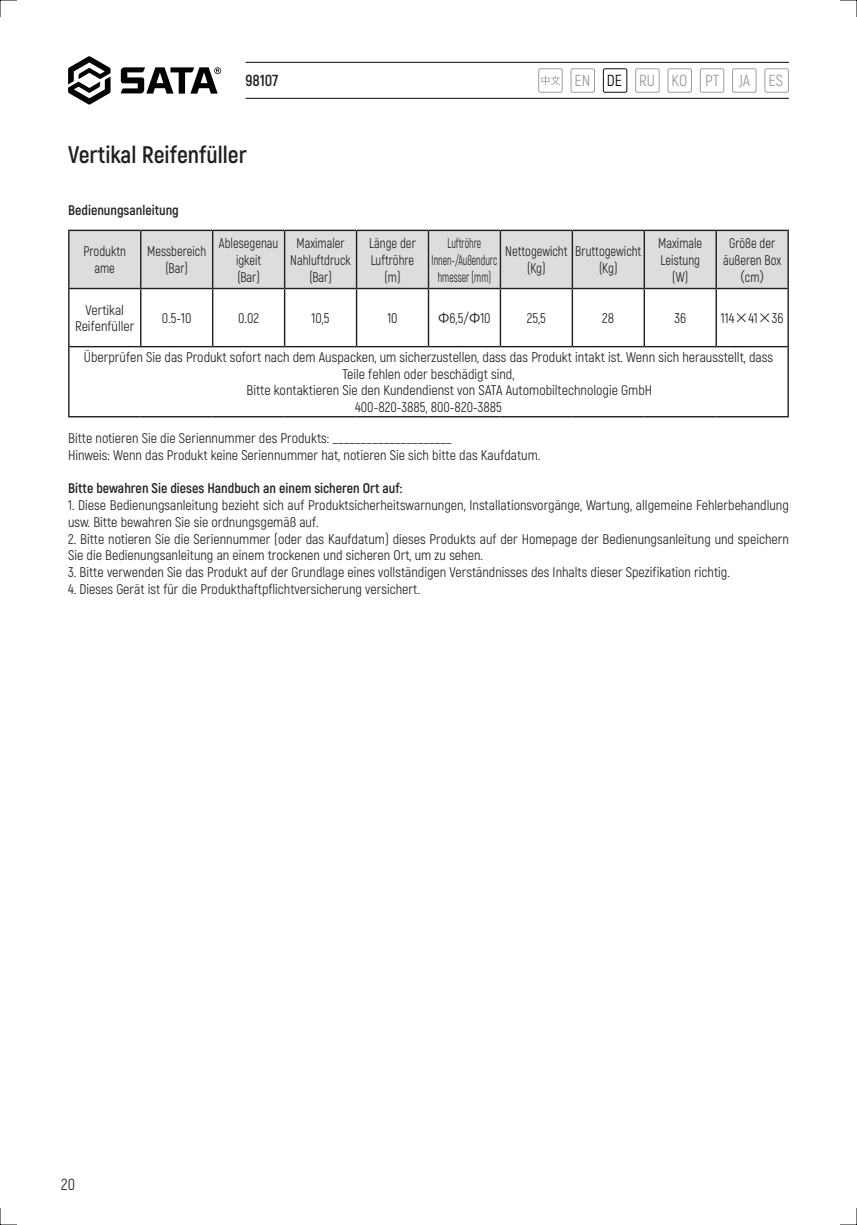
<style>
.page{position:relative;width:857px;height:1225px;background:#fff}
.page>*{position:absolute;margin:0;border:0;box-sizing:border-box;transform-origin:0 0}
.t1{font:700 24px "Akrobat";color:#231f20}
.t2{font:16px "Akrobat";color:#979b9e}
.t3{font:700 16px "Akrobat";color:#231f20}
.t4{font:16px "Akrobat";color:#231f20}
.t5{font:14px/16.8px "Akrobat";color:#231f20}
.t6{font:14px/16.8px "Akrobat";color:#231f20;text-align:center;scale:.9 1}
.t7{font:700 14px "Akrobat";color:#231f20}
.t8{font:14px/16.8px "Akrobat";color:#231f20;text-align:center;scale:.7 1}
.t9{font:14px "Source Han Sans CN";color:#231f20;scale:.9 1}
.s1{color:#030303}
.s2{font-family:"Akrobat"}
.s3{font-family:"Source Han Sans CN"}
</style>
<div class="page">
<svg style="left:68px;top:56px;width:42px;height:49px"></svg>
<svg style="left:121px;top:67px;width:100px;height:27px"></svg>
<hr style="left:245px;top:62px;width:543px;height:1px;background:#030303">
<hr style="left:245px;top:98px;width:543px;height:1px;background:#030303">
<svg style="left:764px;top:68px;width:24px;height:25px"></svg>
<svg style="left:699px;top:68px;width:24px;height:25px"></svg>
<svg style="left:635px;top:68px;width:24px;height:25px"></svg>
<svg style="left:570px;top:68px;width:24px;height:25px"></svg>
<svg style="left:732px;top:68px;width:24px;height:25px"></svg>
<svg style="left:667px;top:68px;width:24px;height:25px"></svg>
<svg style="left:602px;top:68px;width:25px;height:25px"></svg>
<svg style="left:538px;top:68px;width:24px;height:25px"></svg>
<div style="left:69px;top:231px;width:718px;height:57px;background:#dcdddf"></div>
<hr style="left:68px;top:230px;width:73px;height:1px;background:#231f20">
<hr style="left:68px;top:231px;width:1px;height:57px;background:#231f20">
<hr style="left:141px;top:230px;width:71px;height:1px;background:#231f20">
<hr style="left:140px;top:231px;width:1px;height:57px;background:#231f20">
<hr style="left:212px;top:230px;width:72px;height:1px;background:#231f20">
<hr style="left:212px;top:231px;width:1px;height:57px;background:#231f20">
<hr style="left:284px;top:230px;width:72px;height:1px;background:#231f20">
<hr style="left:284px;top:231px;width:1px;height:57px;background:#231f20">
<hr style="left:356px;top:230px;width:72px;height:1px;background:#231f20">
<hr style="left:355px;top:231px;width:2px;height:57px;background:#231f20">
<hr style="left:428px;top:230px;width:72px;height:1px;background:#231f20">
<hr style="left:427px;top:231px;width:2px;height:57px;background:#231f20">
<hr style="left:500px;top:230px;width:72px;height:1px;background:#231f20">
<hr style="left:499px;top:231px;width:2px;height:57px;background:#231f20">
<hr style="left:572px;top:230px;width:72px;height:1px;background:#231f20">
<hr style="left:571px;top:231px;width:1px;height:57px;background:#231f20">
<hr style="left:644px;top:230px;width:71px;height:1px;background:#231f20">
<hr style="left:643px;top:231px;width:1px;height:57px;background:#231f20">
<hr style="left:715px;top:230px;width:73px;height:1px;background:#231f20">
<hr style="left:715px;top:231px;width:1px;height:57px;background:#231f20">
<hr style="left:787px;top:231px;width:1px;height:57px;background:#231f20">
<hr style="left:68px;top:288px;width:73px;height:1px;background:#231f20">
<hr style="left:68px;top:289px;width:1px;height:57px;background:#231f20">
<hr style="left:141px;top:288px;width:71px;height:1px;background:#231f20">
<hr style="left:140px;top:289px;width:1px;height:57px;background:#231f20">
<hr style="left:212px;top:288px;width:72px;height:1px;background:#231f20">
<hr style="left:212px;top:289px;width:1px;height:57px;background:#231f20">
<hr style="left:284px;top:288px;width:72px;height:1px;background:#231f20">
<hr style="left:284px;top:289px;width:1px;height:57px;background:#231f20">
<hr style="left:356px;top:288px;width:72px;height:1px;background:#231f20">
<hr style="left:355px;top:289px;width:2px;height:57px;background:#231f20">
<hr style="left:428px;top:288px;width:72px;height:1px;background:#231f20">
<hr style="left:427px;top:289px;width:2px;height:57px;background:#231f20">
<hr style="left:500px;top:288px;width:72px;height:1px;background:#231f20">
<hr style="left:499px;top:289px;width:2px;height:57px;background:#231f20">
<hr style="left:572px;top:288px;width:72px;height:1px;background:#231f20">
<hr style="left:571px;top:289px;width:1px;height:57px;background:#231f20">
<hr style="left:644px;top:288px;width:71px;height:1px;background:#231f20">
<hr style="left:643px;top:289px;width:1px;height:57px;background:#231f20">
<hr style="left:715px;top:288px;width:73px;height:1px;background:#231f20">
<hr style="left:715px;top:289px;width:1px;height:57px;background:#231f20">
<hr style="left:787px;top:289px;width:1px;height:57px;background:#231f20">
<hr style="left:68px;top:346px;width:73px;height:1px;background:#231f20">
<hr style="left:68px;top:347px;width:1px;height:69px;background:#231f20">
<hr style="left:141px;top:346px;width:71px;height:1px;background:#231f20">
<hr style="left:212px;top:346px;width:72px;height:1px;background:#231f20">
<hr style="left:284px;top:346px;width:72px;height:1px;background:#231f20">
<hr style="left:356px;top:346px;width:72px;height:1px;background:#231f20">
<hr style="left:428px;top:346px;width:72px;height:1px;background:#231f20">
<hr style="left:500px;top:346px;width:72px;height:1px;background:#231f20">
<hr style="left:572px;top:346px;width:72px;height:1px;background:#231f20">
<hr style="left:644px;top:346px;width:71px;height:1px;background:#231f20">
<hr style="left:715px;top:346px;width:73px;height:1px;background:#231f20">
<hr style="left:787px;top:347px;width:1px;height:69px;background:#231f20">
<hr style="left:68px;top:416px;width:73px;height:1px;background:#231f20">
<hr style="left:141px;top:416px;width:71px;height:1px;background:#231f20">
<hr style="left:212px;top:416px;width:72px;height:1px;background:#231f20">
<hr style="left:284px;top:416px;width:72px;height:1px;background:#231f20">
<hr style="left:356px;top:416px;width:72px;height:1px;background:#231f20">
<hr style="left:428px;top:416px;width:72px;height:1px;background:#231f20">
<hr style="left:500px;top:416px;width:72px;height:1px;background:#231f20">
<hr style="left:572px;top:416px;width:72px;height:1px;background:#231f20">
<hr style="left:644px;top:416px;width:71px;height:1px;background:#231f20">
<hr style="left:715px;top:416px;width:73px;height:1px;background:#231f20">
<svg style="left:0;top:0;width:17px;height:17px"></svg>
<svg style="left:0;top:1208px;width:17px;height:17px"></svg>
<svg style="left:840px;top:0;width:17px;height:17px"></svg>
<svg style="left:840px;top:1208px;width:17px;height:17px"></svg>
<p class="t3" style="left:245px;top:71px;width:34px">98107</p>
<p class="t2" style="left:574px;top:71px;width:210px">EN <span class="s1">DE</span> RU KO PT JA ES</p>
<h1 class="t1" style="left:68px;top:140px;width:180px">Vertikal Reifenfüller</h1>
<p class="t7" style="left:68px;top:202px;width:112px">Bedienungsanleitung</p>
<p class="t6" style="left:84px;top:243px;width:49px">Produktn ame</p>
<p class="t6" style="left:147px;top:243px;width:67px">Messbereich (Bar)</p>
<p class="t6" style="left:219px;top:235px;width:67px">Ablesegenau igkeit<br>(Bar)</p>
<p class="t6" style="left:290px;top:235px;width:69px">Maximaler<br>Nahluftdruck (Bar)</p>
<p class="t6" style="left:369px;top:235px;width:53px">Länge der<br>Luftröhre (m)</p>
<p class="t8" style="left:431px;top:235px;width:95px">Luftröhre<br>Innen-/Außendurc hmesser (mm)</p>
<p class="t6" style="left:505px;top:243px;width:71px">Nettogewicht (Kg)</p>
<p class="t6" style="left:575px;top:243px;width:75px">Bruttogewicht (Kg)</p>
<p class="t6" style="left:658px;top:235px;width:50px">Maximale<br>Leistung (W)</p>
<p class="t6" style="left:722px;top:235px;width:66px">Größe der äußeren Box</p>
<p class="t9" style="left:732px;top:268px;width:46px">（<span class="s2">cm</span>）</p>
<p class="t5" style="left:75px;top:301px;width:61px;text-align:center">Vertikal<br>Reifenfüller</p>
<p class="t5" style="left:162px;top:310px;width:31px">0.5-10</p>
<p class="t5" style="left:238px;top:310px;width:22px">0.02</p>
<p class="t5" style="left:311px;top:310px;width:19px">10,5</p>
<p class="t5" style="left:387px;top:310px;width:12px">10</p>
<p class="t5" style="left:438px;top:310px;width:54px"><span class="s3">Ф</span>6,5/<span class="s3">Ф</span>10</p>
<p class="t5" style="left:526px;top:310px;width:20px">25,5</p>
<p class="t5" style="left:602px;top:310px;width:14px">28</p>
<p class="t5" style="left:674px;top:310px;width:13px">36</p>
<p class="t5" style="left:720px;top:310px;width:64px">114<span class="s3">×</span>41<span class="s3">×</span>36</p>
<p class="t5" style="left:84px;top:348px;width:690px">Überprüfen Sie das Produkt sofort nach dem Auspacken, um sicherzustellen, dass das Produkt intakt ist. Wenn sich herausstellt, dass</p>
<p class="t5" style="left:342px;top:365px;width:173px">Teile fehlen oder beschädigt sind,</p>
<p class="t5" style="left:246px;top:382px;width:407px">Bitte kontaktieren Sie den Kundendienst von SATA Automobiltechnologie GmbH</p>
<p class="t5" style="left:355px;top:399px;width:148px">400-820-3885, 800-820-3885</p>
<p class="t5" style="left:68px;top:429px;width:473px">Bitte notieren Sie die Seriennummer des Produkts: _____________________<br>Hinweis: Wenn das Produkt keine Seriennummer hat, notieren Sie sich bitte das Kaufdatum.</p>
<p class="t7" style="left:68px;top:479px;width:335px">Bitte bewahren Sie dieses Handbuch an einem sicheren Ort auf:</p>
<p class="t5" style="left:68px;top:497px;width:721px">1. Diese Bedienungsanleitung bezieht sich auf Produktsicherheitswarnungen, Installationsvorgänge, Wartung, allgemeine Fehlerbehandlung usw. Bitte bewahren Sie sie ordnungsgemäß auf.</p>
<p class="t5" style="left:68px;top:530px;width:722px">2. Bitte notieren Sie die Seriennummer (oder das Kaufdatum) dieses Produkts auf der Homepage der Bedienungsanleitung und speichern<br>Sie die Bedienungsanleitung an einem trockenen und sicheren Ort, um zu sehen.</p>
<p class="t5" style="left:68px;top:564px;width:663px">3. Bitte verwenden Sie das Produkt auf der Grundlage eines vollständigen Verständnisses des Inhalts dieser Spezifikation richtig.</p>
<p class="t5" style="left:68px;top:581px;width:353px">4. Dieses Gerät ist für die Produkthaftpflichtversicherung versichert.</p>
<p class="t4" style="left:61px;top:1175px;width:15px">20</p>
</div>
